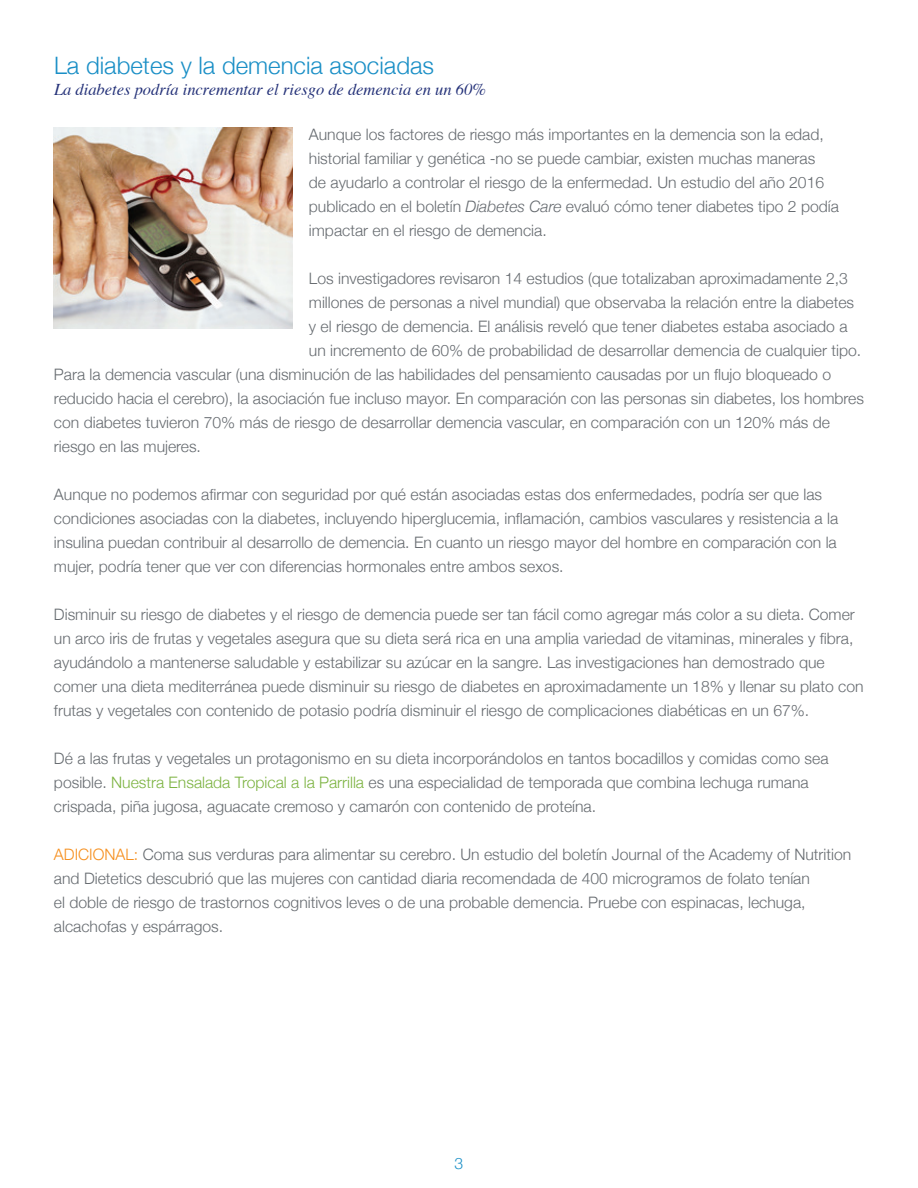
<style>
.page{position:relative;width:918px;height:1188px;background:#fff}
.page>*{position:absolute;margin:0;border:0;box-sizing:border-box;transform-origin:0 0}
.t1{font:300 24px "Helvetica Neue";color:#1a8fc6}
.t2{font:italic 16.5px "Times";color:#253279}
.t3{font:300 15.75px/24px "Helvetica Neue";color:#666b70}
.t4{font:300 15.75px "Helvetica Neue";color:#1a8fc6}
.s1{font-style:italic}
.s2{color:#7cb341}
.s3{color:#f68f1e}
</style>
<div class="page">
<img style="left:54px;top:128px;width:239px;height:201px">
<h1 class="t1" style="left:54px;top:46px;width:382px">La diabetes y la demencia asociadas</h1>
<p class="t2" style="left:54px;top:75px;width:434px">La diabetes podría incrementar el riesgo de demencia en un 60%</p>
<p class="t3" style="left:309px;top:121px;width:532px">Aunque los factores de riesgo más importantes en la demencia son la edad, historial familiar y genética -no se puede cambiar, existen muchas maneras<br>de ayudarlo a controlar el riesgo de la enfermedad. Un estudio del año 2016 publicado en el boletín <span class="s1">Diabetes Care</span> evaluó cómo tener diabetes tipo 2 podía impactar en el riesgo de demencia.</p>
<p class="t3" style="left:309px;top:265px;width:541px">Los investigadores revisaron 14 estudios (que totalizaban aproximadamente 2,3</p>
<p class="t3" style="left:309px;top:289px;width:547px">millones de personas a nivel mundial) que observaba la relación entre la diabetes</p>
<p class="t3" style="left:309px;top:313px;width:540px">y el riesgo de demencia. El análisis reveló que tener diabetes estaba asociado a</p>
<p class="t3" style="left:309px;top:337px;width:554px">un incremento de 60% de probabilidad de desarrollar demencia de cualquier tipo.</p>
<p class="t3" style="left:54px;top:361px;width:779px">Para la demencia vascular (una disminución de las habilidades del pensamiento causadas por un flujo bloqueado o</p>
<p class="t3" style="left:54px;top:385px;width:811px">reducido hacia el cerebro), la asociación fue incluso mayor. En comparación con las personas sin diabetes, los hombres</p>
<p class="t3" style="left:54px;top:409px;width:778px">con diabetes tuvieron 70% más de riesgo de desarrollar demencia vascular, en comparación con un 120% más de</p>
<p class="t3" style="left:54px;top:433px;width:149px">riesgo en las mujeres.</p>
<p class="t3" style="left:54px;top:481px;width:786px">Aunque no podemos afirmar con seguridad por qué están asociadas estas dos enfermedades, podría ser que las condiciones asociadas con la diabetes, incluyendo hiperglucemia, inflamación, cambios vasculares y resistencia a la insulina puedan contribuir al desarrollo de demencia. En cuanto un riesgo mayor del hombre en comparación con la mujer, podría tener que ver con diferencias hormonales entre ambos sexos.</p>
<p class="t3" style="left:54px;top:601px;width:811px">Disminuir su riesgo de diabetes y el riesgo de demencia puede ser tan fácil como agregar más color a su dieta. Comer un arco iris de frutas y vegetales asegura que su dieta será rica en una amplia variedad de vitaminas, minerales y fibra, ayudándolo a mantenerse saludable y estabilizar su azúcar en la sangre. Las investigaciones han demostrado que comer una dieta mediterránea puede disminuir su riesgo de diabetes en aproximadamente un 18% y llenar su plato con frutas y vegetales con contenido de potasio podría disminuir el riesgo de complicaciones diabéticas en un 67%.</p>
<p class="t3" style="left:54px;top:745px;width:776px">Dé a las frutas y vegetales un protagonismo en su dieta incorporándolos en tantos bocadillos y comidas como sea posible. <span class="s2">Nuestra Ensalada Tropical a la Parrilla</span> es una especialidad de temporada que combina lechuga rumana crispada, piña jugosa, aguacate cremoso y camarón con contenido de proteína.</p>
<p class="t3" style="left:54px;top:841px;width:799px"><span class="s3">ADICIONAL:</span> Coma sus verduras para alimentar su cerebro. Un estudio del boletín Journal of the Academy of Nutrition and Dietetics descubrió que las mujeres con cantidad diaria recomendada de 400 microgramos de folato tenían<br>el doble de riesgo de trastornos cognitivos leves o de una probable demencia. Pruebe con espinacas, lechuga, alcachofas y espárragos.</p>
<p class="t4" style="left:455px;top:1151px;width:10px">3</p>
</div>
